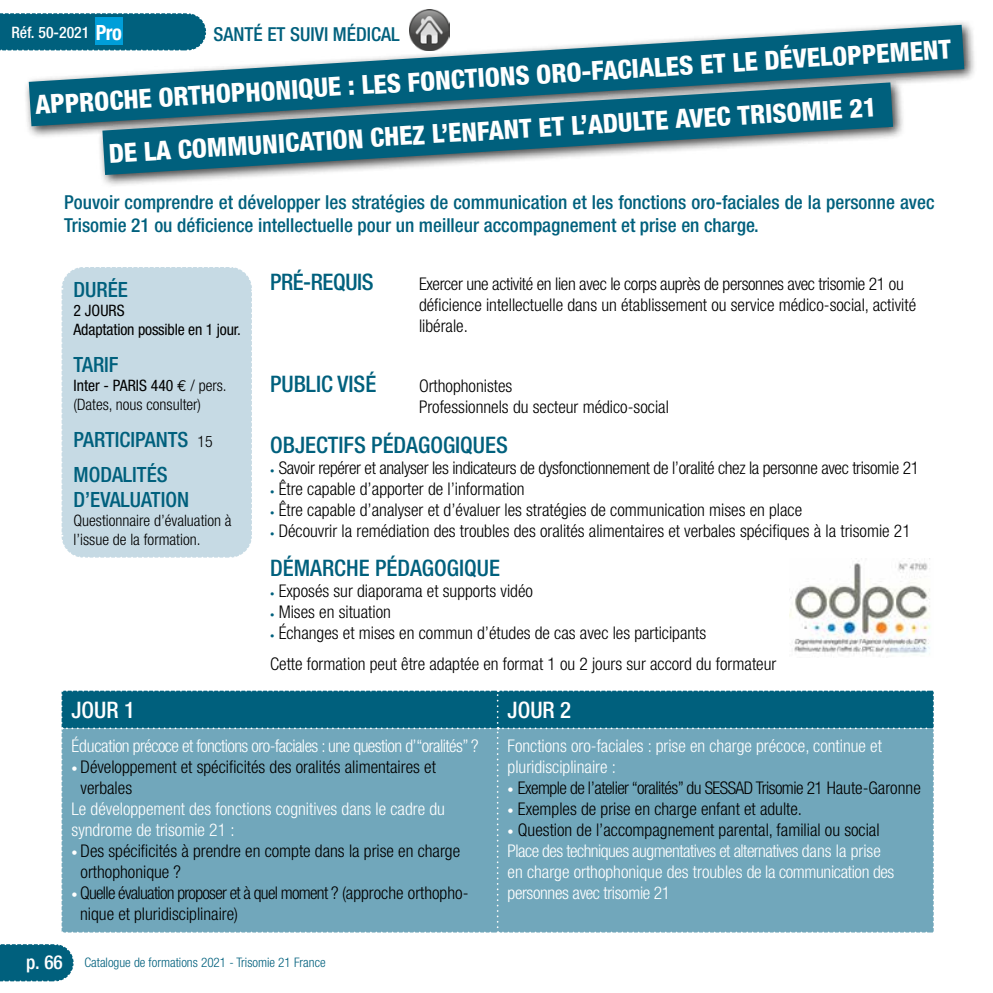
<style>
.page{position:relative;width:993px;height:993px;background:#fff}
.page>*{position:absolute;margin:0;border:0;box-sizing:border-box;transform-origin:0 0}
.t1{font:800 condensed 26.25px/53px "Helvetica Neue";color:#fff;text-align:center}
.t2{font:500 condensed 22.75px "Helvetica Neue";color:#00607d}
.t3{font:500 condensed 22.75px "Helvetica Neue";color:#fff}
.t4{font:500 condensed 22.75px "Helvetica Neue";letter-spacing:-.02em;color:#00607d}
.t5{font:500 condensed 21px/35.2px "Helvetica Neue";color:#00607d}
.t6{font:500 condensed 19.25px/23.1px "Helvetica Neue";color:#00607d}
.t7{font:300 condensed 17.5px/21px "Helvetica Neue";color:#000}
.t8{font:300 condensed 17.5px/21px "Helvetica Neue";color:#fff}
.t9{font:300 condensed 17.5px "Helvetica Neue";letter-spacing:-.02em;color:#000}
.t10{font:300 condensed 17.5px "Helvetica Neue";letter-spacing:-.03em;color:#fff}
.t11{font:300 condensed 17.5px "Helvetica Neue";letter-spacing:-.03em;color:#000}
.t12{font:300 condensed 15.75px/18.9px "Helvetica Neue";color:#000}
.t13{font:condensed 15.75px/18.9px "Helvetica Neue";letter-spacing:-.01em;color:#000}
.t14{font:500 condensed 15.75px "Helvetica Neue";color:#fff}
.t15{font:300 condensed 13.12px "Helvetica Neue";color:#00607d}
.s1{font-weight:700;font-size:21px}
.s2{font-weight:400}
.s3{font-family:"Euro Mono";font-weight:400;font-stretch:normal}
.s4{font-weight:300;font-size:15.75px;color:#000}
.s5{font-size:8.75px;color:#00607d}
.s6{font-size:12.25px;color:#fff}
.s7{font-size:12.25px}
.s8{color:#000}
.s9{font-weight:500;font-size:19.25px;color:#fff}
</style>
<div class="page">
<svg style="left:0;top:13px;width:200px;height:38px;background:#126b86"></svg>
<svg style="left:0;top:944px;width:74px;height:38px;background:#176e89"></svg>
<div style="left:95px;top:17px;width:28px;height:28px;background:#009ed9"></div>
<div style="left:61px;top:267px;width:191px;height:291px;background:#c6dae4"></div>
<svg style="left:61px;top:690px;width:873px;height:243px;background:#619db2"></svg>
<div style="left:23px;top:19px;width:953px;height:120px;background:#000;opacity:.75"></div>
<svg style="left:29px;top:25px;width:935px;height:101px;fill:#00607d"></svg>
<div style="left:97px;top:77px;width:808px;height:111px;background:#000;opacity:.75"></div>
<svg style="left:102px;top:82px;width:790px;height:93px;fill:#00607d"></svg>
<img style="left:789px;top:558px;width:141px;height:99px">
<img style="left:409px;top:10px;width:40px;height:40px">
<p class="t14" style="left:11px;top:23px;width:112px">Réf. 50-2021 <span class="s1">Pro</span></p>
<p class="t6" style="left:213px;top:22px;width:188px">SANTÉ ET SUIVI MÉDICAL</p>
<h1 class="t1" style="left:34px;top:74px;width:918px;rotate:-3deg">APPROCHE ORTHOPHONIQUE : LES FONCTIONS ORO-FACIALES ET LE DÉVELOPPEMENT<br>DE LA COMMUNICATION CHEZ L’ENFANT ET L’ADULTE AVEC TRISOMIE 21</h1>
<p class="t6" style="left:64px;top:190px;width:871px">Pouvoir comprendre et développer les stratégies de communication et les fonctions oro-faciales de la personne avec<br>Trisomie 21 ou déficience intellectuelle pour un meilleur accompagnement et prise en charge.</p>
<p class="t5" style="left:73px;top:271px;width:56px">DURÉE</p>
<p class="t13" style="left:73px;top:300px;width:169px">2 JOURS<br>Adaptation possible en 1 jour.</p>
<p class="t5" style="left:73px;top:346px;width:47px">TARIF</p>
<p class="t12" style="left:73px;top:375px;width:155px"><span class="s2">Inter - PARIS 440</span> <span class="s3">€</span> / pers. (Dates, nous consulter)</p>
<p class="t5" style="left:73px;top:421px;width:141px">PARTICIPANTS <span class="s4">15<br></span>MODALITÉS</p>
<p class="t5" style="left:73px;top:482px;width:117px">D’EVALUATION</p>
<p class="t12" style="left:73px;top:511px;width:160px">Questionnaire d’évaluation à l’issue de la formation.</p>
<h2 class="t4" style="left:270px;top:268px;width:105px">PRÉ-REQUIS</h2>
<p class="t7" style="left:419px;top:272px;width:498px">Exercer une activité en lien avec le corps auprès de personnes avec trisomie 21 ou déficience intellectuelle dans un établissement ou service médico-social, activité libérale.</p>
<h2 class="t2" style="left:270px;top:370px;width:108px">PUBLIC VISÉ</h2>
<p class="t7" style="left:419px;top:375px;width:251px">Orthophonistes<br>Professionnels du secteur médico-social</p>
<h2 class="t2" style="left:270px;top:431px;width:239px">OBJECTIFS PÉDAGOGIQUES</h2>
<p class="t9" style="left:270px;top:457px;width:650px"><span class="s5">•</span> Savoir repérer et analyser les indicateurs de dysfonctionnement de l’oralité chez la personne avec trisomie 21</p>
<p class="t7" style="left:270px;top:478px;width:256px"><span class="s5">•</span> Être capable d’apporter de l’information</p>
<p class="t7" style="left:270px;top:499px;width:533px"><span class="s5">•</span> Être capable d’analyser et d’évaluer les stratégies de communication mises en place</p>
<p class="t7" style="left:270px;top:520px;width:642px"><span class="s5">•</span> Découvrir la remédiation des troubles des oralités alimentaires et verbales spécifiques à la trisomie 21</p>
<h2 class="t2" style="left:270px;top:554px;width:231px">DÉMARCHE PÉDAGOGIQUE</h2>
<p class="t7" style="left:270px;top:580px;width:264px"><span class="s5">•</span> Exposés sur diaporama et supports vidéo</p>
<p class="t7" style="left:270px;top:601px;width:122px"><span class="s5">•</span> Mises en situation</p>
<p class="t7" style="left:270px;top:617px;width:507px;line-height:31px"><span class="s5">•</span> Échanges et mises en commun d’études de cas avec les participants<br>Cette formation peut être adaptée en format 1 ou 2 jours sur accord du formateur</p>
<h2 class="t3" style="left:71px;top:696px;width:65px">JOUR 1</h2>
<h2 class="t3" style="left:507px;top:696px;width:65px">JOUR 2</h2>
<p class="t10" style="left:71px;top:735px;width:408px">Éducation précoce et fonctions oro-faciales : une question d’“oralités” ?</p>
<p class="t7" style="left:81px;top:756px;width:356px;text-indent:-9px"><span class="s6">•</span> Développement et spécificités des oralités alimentaires et verbales</p>
<p class="t8" style="left:71px;top:798px;width:375px">Le développement des fonctions cognitives dans le cadre du syndrome de trisomie 21 :</p>
<p class="t7" style="left:81px;top:840px;width:381px;text-indent:-9px"><span class="s6">•</span> Des spécificités à prendre en compte dans la prise en charge orthophonique ?</p>
<p class="t7" style="left:80px;top:882px;width:390px;text-indent:-9px"><span class="s6">•</span> Quelle évaluation proposer et à quel moment ? (approche orthopho&shy;nique et pluridisciplinaire)</p>
<p class="t8" style="left:507px;top:735px;width:376px">Fonctions oro-faciales : prise en charge précoce, continue et pluridisciplinaire :</p>
<p class="t11" style="left:507px;top:777px;width:414px"><span class="s6">•</span> Exemple de l’atelier “oralités” du SESSAD Trisomie 21 Haute-Garonne</p>
<p class="t7" style="left:507px;top:798px;width:296px"><span class="s6">•</span> Exemples de prise en charge enfant et adulte.</p>
<p class="t8" style="left:507px;top:819px;width:388px"><span class="s7">•</span> <span class="s8">Question de l’accompagnement parental, familial ou social </span>Place des techniques augmentatives et alternatives dans la prise en charge orthophonique des troubles de la communication des personnes avec trisomie 21</p>
<p class="t15" style="left:26px;top:954px;width:301px"><span class="s9">p. 66</span> Catalogue de formations 2021 - Trisomie 21 France</p>
</div>
